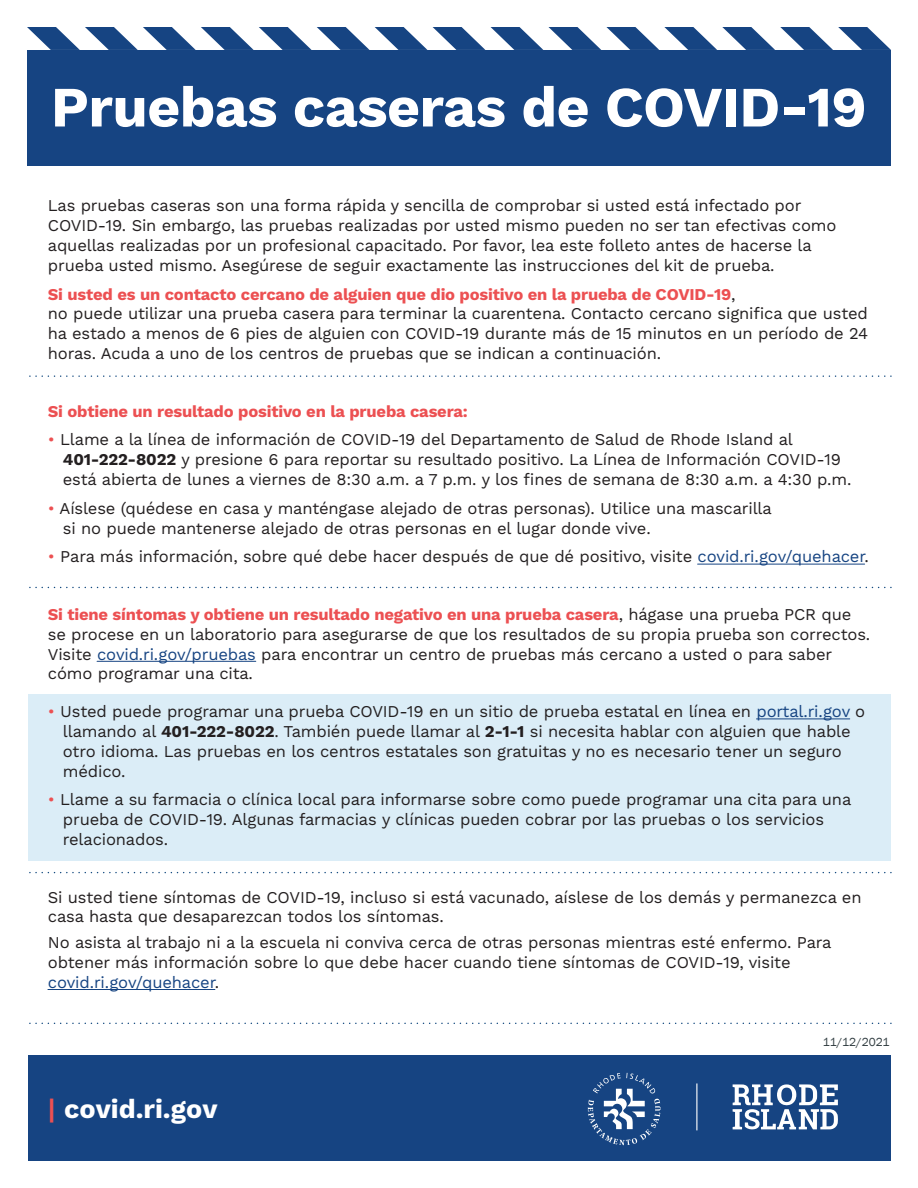
<style>
.page{position:relative;width:918px;height:1188px;background:#fff}
.page>*{position:absolute;margin:0;border:0;box-sizing:border-box;transform-origin:0 0}
.t1{font:700 57px "Work Sans";letter-spacing:-.01em;color:#fff}
.t2{font:700 27px "Work Sans";color:#fff}
.t3{font:16.5px/19.8px "Work Sans";letter-spacing:-.01em;color:#231f20}
.t4{font:700 16.5px "Work Sans";letter-spacing:-.01em;color:#ec5052}
.t5{font:12px "Franklin Gothic";color:#2f3b3f}
.s1{font-weight:700;color:#ec5052}
.s2{color:#ec5052}
.s3{font-weight:700}
.s4{color:#164482}
.s5{font-weight:600;color:#ec5052}
</style>
<div class="page">
<div style="left:28px;top:694px;width:863px;height:166px;background:#dbedf7"></div>
<svg style="left:27px;top:27px;width:342px;height:23px"></svg>
<svg style="left:375px;top:27px;width:52px;height:23px"></svg>
<svg style="left:433px;top:27px;width:52px;height:23px"></svg>
<svg style="left:491px;top:27px;width:52px;height:23px"></svg>
<svg style="left:549px;top:27px;width:342px;height:23px"></svg>
<div style="left:27px;top:50px;width:864px;height:115px;background:#164482"></div>
<div style="left:28px;top:1055px;width:863px;height:106px;background:#164482"></div>
<svg style="left:733px;top:1084px;width:105px;height:46px"></svg>
<hr style="left:696px;top:1083px;width:1px;height:47px;background:#fff">
<svg style="left:29px;top:375px;width:862px;height:2px"></svg>
<svg style="left:29px;top:587px;width:862px;height:1px"></svg>
<svg style="left:29px;top:872px;width:862px;height:1px"></svg>
<svg style="left:29px;top:1023px;width:862px;height:1px"></svg>
<hr style="left:698px;top:564px;width:167px;height:1px;background:#164482">
<hr style="left:97px;top:661px;width:159px;height:1px;background:#164482">
<hr style="left:756px;top:718px;width:94px;height:1px;background:#164482">
<hr style="left:48px;top:989px;width:167px;height:1px;background:#164482">
<svg style="left:588px;top:1073px;width:73px;height:72px"></svg>
<h1 class="t1" style="left:51px;top:74px;width:817px">Pruebas caseras de COVID-19</h1>
<p class="t3" style="left:48px;top:197px;width:790px">Las pruebas caseras son una forma rápida y sencilla de comprobar si usted está infectado por COVID-19. Sin embargo, las pruebas realizadas por usted mismo pueden no ser tan efectivas como aquellas realizadas por un profesional capacitado. Por favor, lea este folleto antes de hacerse la prueba usted mismo. Asegúrese de seguir exactamente las instrucciones del kit de prueba.</p>
<p class="t3" style="left:48px;top:285px;width:822px"><span class="s1">Si usted es un contacto cercano de alguien que dio positivo en la prueba de COVID-19</span>,<br>no puede utilizar una prueba casera para terminar la cuarentena. Contacto cercano significa que usted ha estado a menos de 6 pies de alguien con COVID-19 durante más de 15 minutos en un período de 24 horas. Acuda a uno de los centros de pruebas que se indican a continuación.</p>
<p class="t4" style="left:48px;top:401px;width:422px">Si obtiene un resultado positivo en la prueba casera:</p>
<p class="t3" style="left:63px;top:431px;width:790px;text-indent:-15px"><span class="s2">•</span> Llame a la línea de información de COVID-19 del Departamento de Salud de Rhode Island al<br><span class="s3">401-222-8022</span> y presione 6 para reportar su resultado positivo. La Línea de Información COVID-19 está abierta de lunes a viernes de 8:30 a.m. a 7 p.m. y los fines de semana de 8:30 a.m. a 4:30 p.m.</p>
<p class="t3" style="left:63px;top:499px;width:710px;text-indent:-15px"><span class="s2">•</span> Aíslese (quédese en casa y manténgase alejado de otras personas). Utilice una mascarilla si no puede mantenerse alejado de otras personas en el lugar donde vive.</p>
<p class="t3" style="left:48px;top:548px;width:823px"><span class="s2">•</span> Para más información, sobre qué debe hacer después de que dé positivo, visite <span class="s4">covid.ri.gov/quehacer</span>.</p>
<p class="t3" style="left:48px;top:605px;width:824px"><span class="s1">Si tiene síntomas y obtiene un resultado negativo en una prueba casera</span>, hágase una prueba PCR que se procese en un laboratorio para asegurarse de que los resultados de su propia prueba son correctos.<br>Visite <span class="s4">covid.ri.gov/pruebas</span> para encontrar un centro de pruebas más cercano a usted o para saber cómo programar una cita.</p>
<p class="t3" style="left:63px;top:702px;width:804px;text-indent:-15px"><span class="s2">•</span> Usted puede programar una prueba COVID-19 en un sitio de prueba estatal en línea en <span class="s4">portal.ri.gov</span> o llamando al <span class="s3">401-222-8022</span>. También puede llamar al <span class="s3">2-1-1</span> si necesita hablar con alguien que hable otro idioma. Las pruebas en los centros estatales son gratuitas y no es necesario tener un seguro médico.</p>
<p class="t3" style="left:63px;top:791px;width:790px;text-indent:-15px"><span class="s2">•</span> Llame a su farmacia o clínica local para informarse sobre como puede programar una cita para una prueba de COVID-19. Algunas farmacias y clínicas pueden cobrar por las pruebas o los servicios relacionados.</p>
<p class="t3" style="left:48px;top:888px;width:815px">Si usted tiene síntomas de COVID-19, incluso si está vacunado, aíslese de los demás y permanezca en casa hasta que desaparezcan todos los síntomas.</p>
<p class="t3" style="left:48px;top:933px;width:785px">No asista al trabajo ni a la escuela ni conviva cerca de otras personas mientras esté enfermo. Para obtener más información sobre lo que debe hacer cuando tiene síntomas de COVID-19, visite <span class="s4">covid.ri.gov/quehacer</span>.</p>
<h2 class="t2" style="left:48px;top:1094px;width:171px"><span class="s5">|</span> covid.ri.gov</h2>
<p class="t5" style="left:823px;top:1034px;width:68px">11/12/2021</p>
</div>
